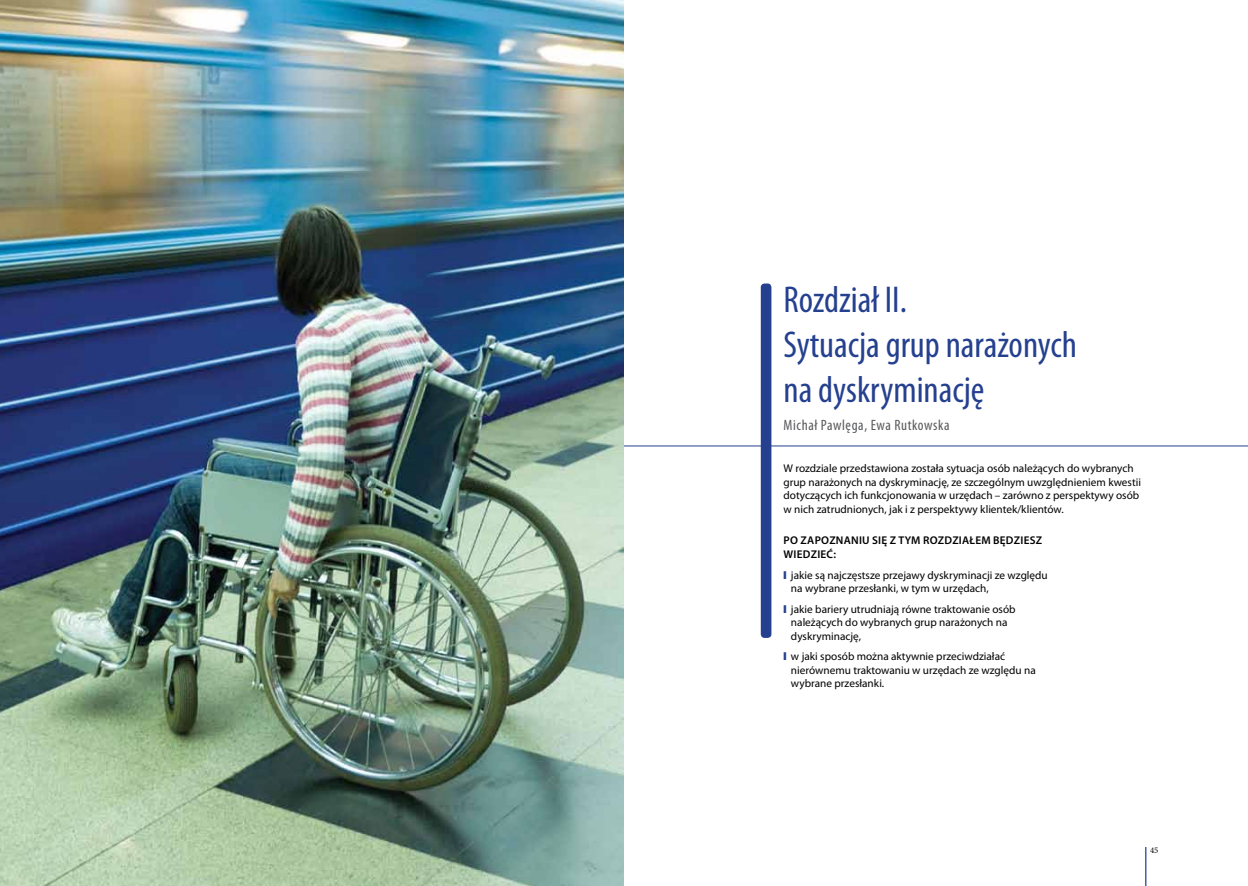
<style>
.page{position:relative;width:1248px;height:886px;background:#fff}
.page>*{position:absolute;margin:0;border:0;box-sizing:border-box;transform-origin:0 0}
.t1{font:condensed 37.5px/45px "Myriad Pro";color:#25408f}
.t2{font:condensed 15px "Myriad Pro";letter-spacing:.04em;color:#58595b}
.t3{font:11.25px/13.5px "Myriad Pro";color:#000}
.t4{font:600 11.25px/13.5px "Myriad Pro";letter-spacing:.02em;color:#000}
.t5{font:8.75px "Minion Pro";color:#000}
.s1{color:#25408f}
</style>
<div class="page">
<hr style="left:1144px;top:847px;width:2px;height:39px;background:#25408f">
<div style="left:760px;top:283px;width:11px;height:355px;background:#25408f;border-radius:4px"></div>
<hr style="left:623px;top:446px;width:624px;height:1px;background:#25408f">
<img style="left:0;top:0;width:623px;height:886px">
<h1 class="t1" style="left:783px;top:276px;width:295px">Rozdział II.<br>Sytuacja grup narażonych na dyskryminację</h1>
<h2 class="t2" style="left:783px;top:416px;width:168px">Michał Pawlęga, Ewa Rutkowska</h2>
<p class="t3" style="left:783px;top:462px;width:359px">W rozdziale przedstawiona została sytuacja osób należących do wybranych grup narażonych na dyskryminację, ze szczególnym uwzględnieniem kwestii dotyczących ich funkcjonowania w urzędach – zarówno z perspektywy osób w nich zatrudnionych, jak i z perspektywy klientek/klientów.</p>
<p class="t4" style="left:783px;top:534px;width:260px">PO ZAPOZNANIU SIĘ Z TYM ROZDZIAŁEM BĘDZIESZ<br>WIEDZIEĆ:</p>
<p class="t3" style="left:791px;top:568px;width:258px;text-indent:-7px"><span class="s1">❙</span> jakie są najczęstsze przejawy dyskryminacji ze względu na wybrane przesłanki, w tym w urzędach,</p>
<p class="t3" style="left:791px;top:602px;width:226px;text-indent:-7px"><span class="s1">❙</span> jakie bariery utrudniają równe traktowanie osób należących do wybranych grup narażonych na dyskryminację,</p>
<p class="t3" style="left:791px;top:649px;width:246px;text-indent:-7px"><span class="s1">❙</span> w jaki sposób można aktywnie przeciwdziałać nierównemu traktowaniu w urzędach ze względu na wybrane przesłanki.</p>
<p class="t5" style="left:1149px;top:845px;width:10px">45</p>
</div>
